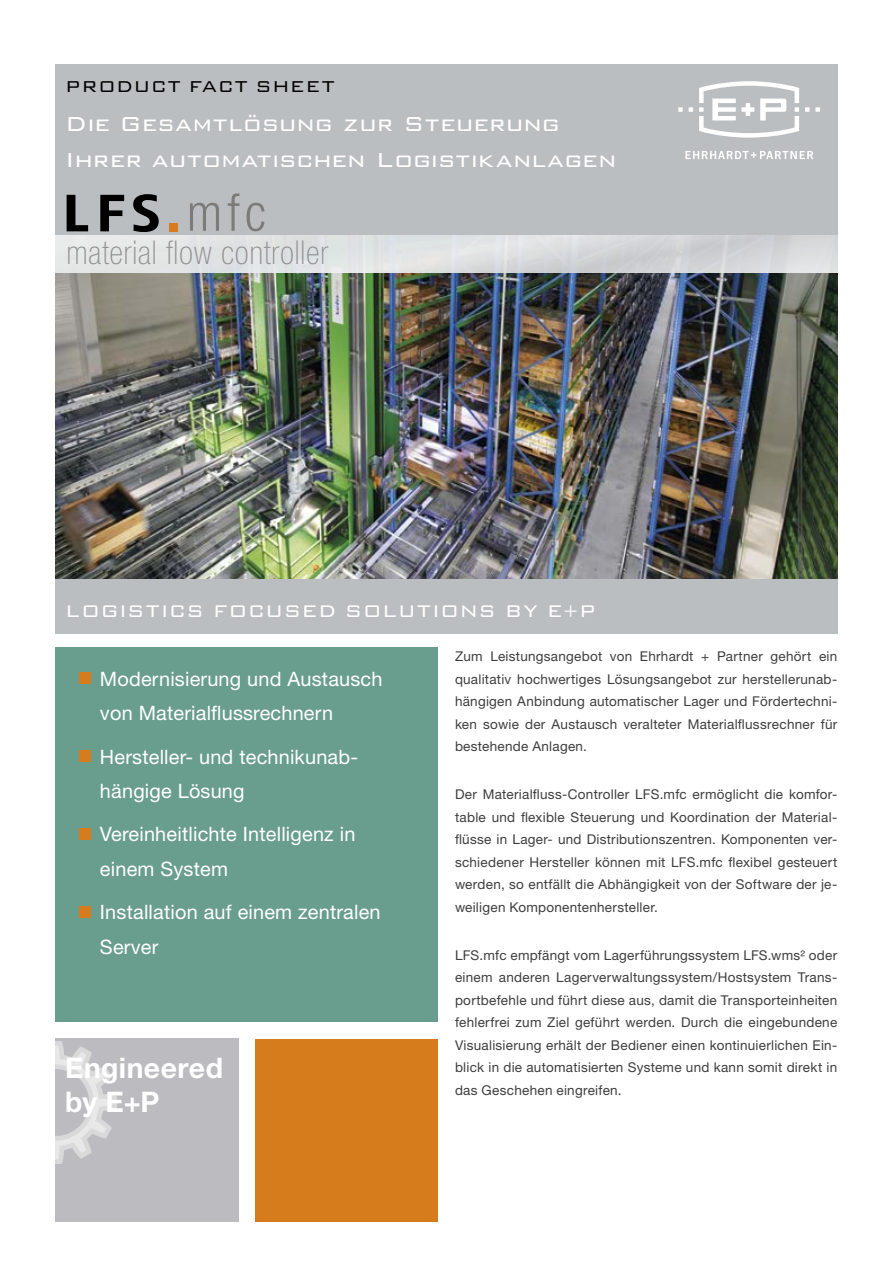
<style>
.page{position:relative;width:893px;height:1263px;background:#fff}
.page>*{position:absolute;margin:0;border:0;box-sizing:border-box;transform-origin:0 0}
.t1{font:100 condensed 32.85px "Helvetica Neue";letter-spacing:.025em;color:#919190}
.t2{font:700 28.35px/34px "Helvetica Neue";letter-spacing:.015em;color:#fff}
.t3{font:300 27px/36px "Bank Gothic BT";letter-spacing:.015em;color:#fff}
.t4{font:300 22.5px "Bank Gothic BT";letter-spacing:.01em;color:#fff}
.t5{font:300 21px "Bank Gothic BT";letter-spacing:.03em;color:#000}
.t6{font:19.8px/34.5px "Helvetica Neue";letter-spacing:.01em;color:#fff}
.t7{font:13.5px/22.5px "Helvetica Neue";letter-spacing:.02em;color:#3f3e3e;text-align:justify}
</style>
<div class="page">
<div style="left:55px;top:1038px;width:183px;height:183px;background:#bcbcc0"></div>
<svg style="left:55px;top:1041px;width:62px;height:123px"></svg>
<div style="left:255px;top:1039px;width:183px;height:182px;background:#d67c1c"></div>
<div style="left:55px;top:647px;width:383px;height:374px;background:#699e8e"></div>
<div style="left:79px;top:672px;width:12px;height:12px;background:#d67c1c"></div>
<div style="left:79px;top:750px;width:12px;height:12px;background:#d67c1c"></div>
<div style="left:79px;top:828px;width:12px;height:12px;background:#d67c1c"></div>
<div style="left:79px;top:906px;width:12px;height:12px;background:#d67c1c"></div>
<div style="left:55px;top:64px;width:783px;height:570px;background:#bbbec0"></div>
<img style="left:55px;top:272px;width:783px;height:307px">
<svg style="left:55px;top:236px;width:783px;height:36px;background:#dbdedf"></svg>
<svg style="left:689px;top:107px;width:4px;height:5px"></svg>
<svg style="left:678px;top:107px;width:5px;height:5px"></svg>
<svg style="left:815px;top:107px;width:5px;height:5px"></svg>
<svg style="left:805px;top:107px;width:4px;height:5px"></svg>
<svg style="left:699px;top:81px;width:100px;height:57px"></svg>
<svg style="left:685px;top:151px;width:128px;height:8px"></svg>
<svg style="left:190px;top:193px;width:74px;height:38px"></svg>
<svg style="left:67px;top:195px;width:21px;height:36px"></svg>
<svg style="left:100px;top:195px;width:24px;height:36px"></svg>
<svg style="left:133px;top:194px;width:26px;height:38px"></svg>
<div style="left:169px;top:223px;width:9px;height:9px;background:#d67c1c"></div>
<h3 class="t5" style="left:65px;top:76px;width:271px">PRODUCT FACT SHEET</h3>
<h3 class="t3" style="left:65px;top:105px;width:553px">Die Gesamtlösung zur Steuerung<br>Ihrer automatischen Logistikanlagen</h3>
<h1 class="t1" style="left:66px;top:234px;width:264px">material flow controller</h1>
<h3 class="t4" style="left:65px;top:599px;width:532px">LOGISTICS FOCUSED SOLUTIONS BY E+P</h3>
<h3 class="t6" style="left:100px;top:661px;width:284px">Modernisierung und Austausch von Materialflussrechnern</h3>
<h3 class="t6" style="left:100px;top:739px;width:258px">Hersteller- und technikunab&shy;hängige Lösung</h3>
<h3 class="t6" style="left:100px;top:817px;width:257px">Vereinheitlichte Intelligenz in einem System</h3>
<h3 class="t6" style="left:100px;top:895px;width:282px">Installation auf einem zentralen<br>Server</h3>
<h2 class="t2" style="left:65px;top:1050px;width:159px">Engineered by E+P</h2>
<p class="t7" style="left:455px;top:645px;width:384px">Zum Leistungsangebot von Ehrhardt + Partner gehört ein qualitativ hochwertiges Lösungsangebot zur herstellerunab&shy;hängigen Anbindung automatischer Lager und Fördertechni&shy;ken sowie der Austausch veralteter Materialflussrechner für bestehende Anlagen.</p>
<p class="t7" style="left:455px;top:783px;width:384px">Der Materialfluss-Controller LFS.mfc ermöglicht die komfor&shy;table und flexible Steuerung und Koordination der Material&shy;flüsse in Lager- und Distributionszentren. Komponenten ver&shy;schiedener Hersteller können mit LFS.mfc flexibel gesteuert werden, so entfällt die Abhängigkeit von der Software der je&shy;weiligen Komponentenhersteller.</p>
<p class="t7" style="left:455px;top:943px;width:384px">LFS.mfc empfängt vom Lagerführungssystem LFS.wms² oder einem anderen Lagerverwaltungssystem/Hostsystem Trans&shy;portbefehle und führt diese aus, damit die Transporteinheiten fehlerfrei zum Ziel geführt werden. Durch die eingebundene Visualisierung erhält der Bediener einen kontinuierlichen Ein&shy;blick in die automatisierten Systeme und kann somit direkt in das Geschehen eingreifen.</p>
</div>
